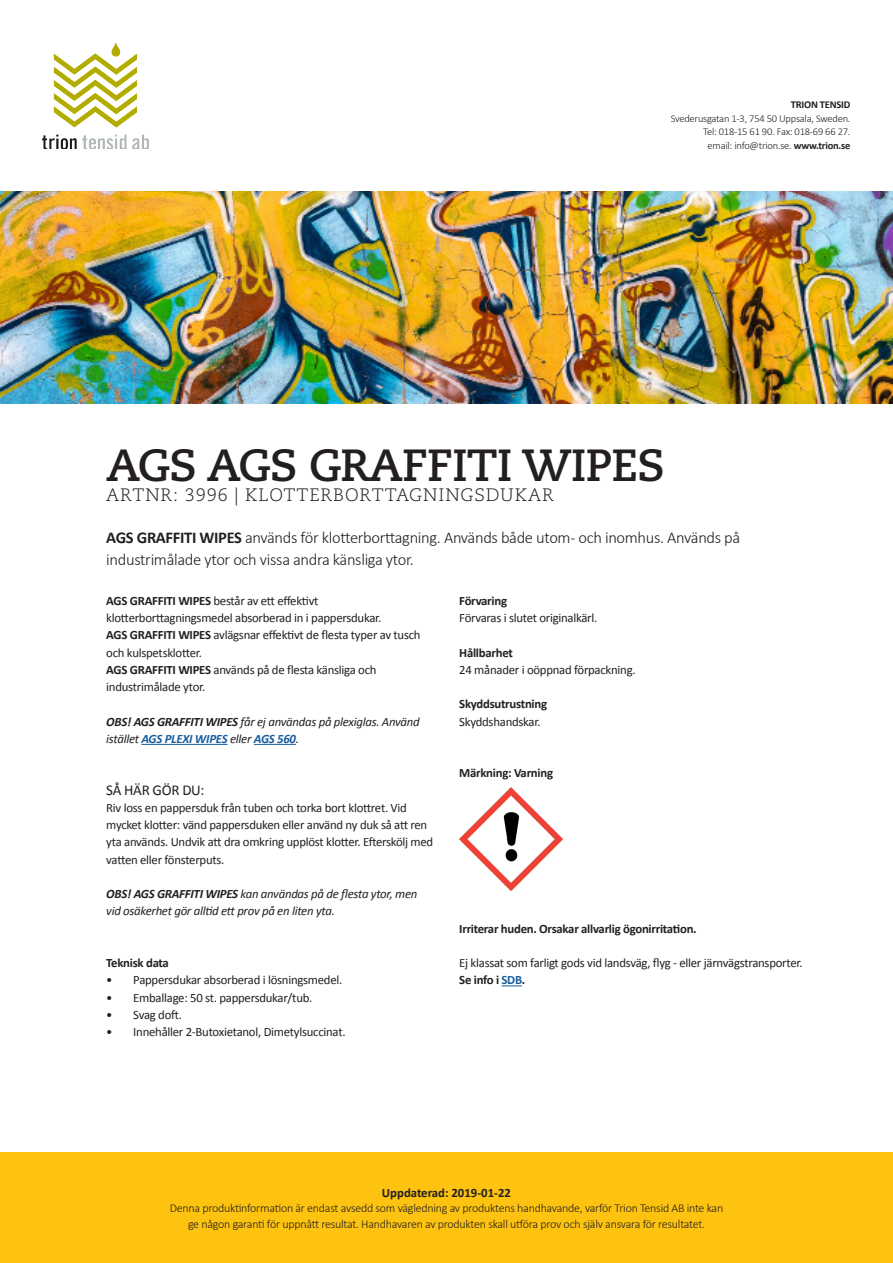
<style>
.page{position:relative;width:893px;height:1263px;background:#fff}
.page>*{position:absolute;margin:0;border:0;box-sizing:border-box;transform-origin:0 0}
.Rubrik{font:700 45px "Caecilia LT Std";letter-spacing:-.02em;color:#231f20}
.Rubrik-2{font:300 18px "Caecilia LT Std";letter-spacing:.05em;color:#231f20}
.Ingress{font:300 16.5px "Calibri";letter-spacing:-.02em;color:#231f20}
.Rubrik_2{font:15px "Calibri";letter-spacing:-.02em;color:#231f20}
.Brödtext{font:12.75px/17.2px "Calibri";letter-spacing:-.02em;color:#231f20}
.Brödtext-2{font:italic 12.75px/17.2px "Calibri";letter-spacing:-.02em;color:#231f20}
.Rubrik_3{font:700 12.75px "Calibri";letter-spacing:-.02em;color:#231f20}
.Brödtext-3{font:700 12.75px "Calibri";letter-spacing:-.02em;color:#231f20}
.Brödtext-4{font:700 12.75px "Calibri";color:#231f20}
.t1{font:300 12px/15.8px "Calibri";letter-spacing:-.02em;color:#231f20;text-align:center}
.t2{font:300 10.5px "Calibri";letter-spacing:-.02em;color:#231f20}
.t3{font:700 10.5px "Calibri";letter-spacing:-.02em;color:#231f20}
.s1{font-weight:700}
.s2{font-weight:700;color:#175d9e}
.s3{color:#175d9e}
</style>
<div class="page">
<div style="left:0;top:1152px;width:893px;height:111px;background:#fec210"></div>
<img style="left:0;top:191px;width:893px;height:213px">
<img style="left:43px;top:43px;width:106px;height:106px">
<hr style="left:141px;top:744px;width:86px;height:1px;background:#175d9e">
<hr style="left:254px;top:744px;width:42px;height:1px;background:#175d9e">
<svg style="left:501px;top:985px;width:21px;height:1px"></svg>
<img style="left:459px;top:787px;width:103px;height:103px">
<p class="t3" style="left:791px;top:98px;width:61px">TRION TENSID</p>
<p class="t2" style="left:671px;top:112px;width:181px">Svederusgatan 1-3, 754 50 Uppsala, Sweden.</p>
<p class="t2" style="left:703px;top:125px;width:149px">Tel: 018-15 61 90. Fax: 018-69 66 27.</p>
<p class="t2" style="left:708px;top:139px;width:144px">email: info@trion.se. <span class="s1">www.trion.se</span></p>
<p class="Rubrik" style="left:106px;top:439px;width:560px">AGS AGS GRAFFITI WIPES</p>
<p class="Rubrik-2" style="left:106px;top:484px;width:449px">ARTNR: 3996 | KLOTTERBORTTAGNINGSDUKAR</p>
<p class="Ingress" style="left:106px;top:527px;width:635px"><span class="s1">AGS GRAFFITI WIPES</span> används för klotterborttagning. Används både utom- och inomhus. Används på</p>
<p class="Ingress" style="left:106px;top:549px;width:309px">industrimålade ytor och vissa andra känsliga ytor.</p>
<p class="Brödtext" style="left:106px;top:592px;width:277px"><span class="s1">AGS GRAFFITI WIPES</span> består av ett effektivt klotterborttagningsmedel absorberad in i pappersdukar.</p>
<p class="Brödtext" style="left:106px;top:627px;width:316px"><span class="s1">AGS GRAFFITI WIPES</span> avlägsnar effektivt de flesta typer av tusch och kulspetsklotter.</p>
<p class="Brödtext" style="left:106px;top:661px;width:272px"><span class="s1">AGS GRAFFITI WIPES</span> används på de flesta känsliga och industrimålade ytor.</p>
<p class="Brödtext-2" style="left:106px;top:712px;width:315px"><span class="s1">OBS! AGS GRAFFITI WIPES</span> får ej användas på plexiglas. Använd istället <span class="s2">AGS PLEXI WIPES</span> eller <span class="s2">AGS 560</span>.</p>
<p class="Rubrik_2" style="left:106px;top:780px;width:100px">SÅ HÄR GÖR DU:</p>
<p class="Brödtext" style="left:106px;top:799px;width:328px">Riv loss en pappersduk från tuben och torka bort klottret. Vid mycket klotter: vänd pappersduken eller använd ny duk så att ren yta används. Undvik att dra omkring upplöst klotter. Efterskölj med vatten eller fönsterputs.</p>
<p class="Brödtext-2" style="left:106px;top:885px;width:313px"><span class="s1">OBS! AGS GRAFFITI WIPES</span> kan användas på de flesta ytor, men vid osäkerhet gör alltid ett prov på en liten yta.</p>
<p class="Rubrik_3" style="left:459px;top:592px;width:49px">Förvaring</p>
<p class="Brödtext" style="left:459px;top:609px;width:140px">Förvaras i slutet originalkärl.</p>
<p class="Rubrik_3" style="left:459px;top:644px;width:55px">Hållbarhet</p>
<p class="Brödtext" style="left:459px;top:661px;width:178px">24 månader i oöppnad förpackning.</p>
<p class="Rubrik_3" style="left:459px;top:696px;width:89px">Skyddsutrustning</p>
<p class="Brödtext" style="left:459px;top:713px;width:83px">Skyddshandskar.</p>
<p class="Rubrik_3" style="left:459px;top:765px;width:95px">Märkning: Varning</p>
<p class="Rubrik_3" style="left:106px;top:955px;width:64px">Teknisk data</p>
<p class="Brödtext" style="left:106px;top:972px;width:238px">• Pappersdukar absorberad i lösningsmedel.</p>
<p class="Brödtext" style="left:106px;top:989px;width:208px">• Emballage: 50 st. pappersdukar/tub.</p>
<p class="Brödtext" style="left:106px;top:1006px;width:77px">• Svag doft.</p>
<p class="Brödtext" style="left:106px;top:1023px;width:241px">• Innehåller 2-Butoxietanol, Dimetylsuccinat.</p>
<p class="Brödtext-3" style="left:459px;top:920px;width:239px">Irriterar huden. Orsakar allvarlig ögonirritation.</p>
<p class="Brödtext" style="left:459px;top:954px;width:345px">Ej klassat som farligt gods vid landsväg, flyg - eller järnvägstransporter.</p>
<p class="Brödtext-3" style="left:459px;top:972px;width:68px">Se info i <span class="s3">SDB</span>.</p>
<p class="Brödtext-4" style="left:382px;top:1184px;width:131px">Uppdaterad: 2019-01-22</p>
<p class="t1" style="left:170px;top:1200px;width:555px">Denna produktinformation är endast avsedd som vägledning av produktens handhavande, varför Trion Tensid AB inte kan ge någon garanti för uppnått resultat. Handhavaren av produkten skall utföra prov och själv ansvara för resultatet.</p>
</div>
